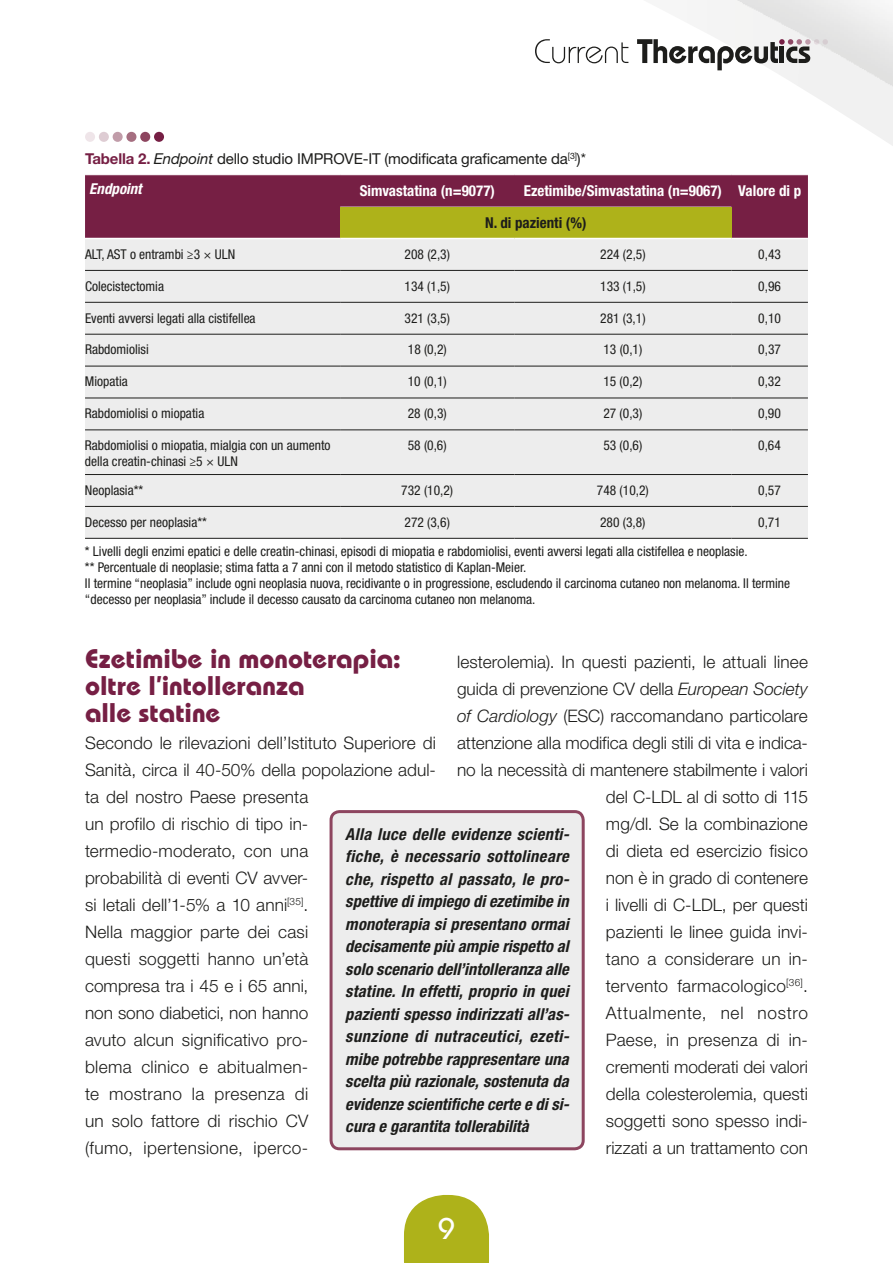
<style>
.page{position:relative;width:893px;height:1263px;background:#fff}
.page>*{position:absolute;margin:0;border:0;box-sizing:border-box;transform-origin:0 0}
.t1{font:500 30px "Bauhaus Std";color:#fff}
.t2{font:700 27px/27px "Bauhaus Std";color:#761f44}
.t3{font:300 17.25px/27px "Helvetica Neue LT Std";letter-spacing:.005em;color:#1d1d1b}
.t4{font:italic 700 condensed 16.5px/22.5px "Helvetica Neue LT Std";letter-spacing:.005em;color:#1d1d1b;text-align:justify}
.t5{font:15px "Helvetica Neue LT Std";letter-spacing:-.01em;color:#1d1d1b}
.t6{font:700 condensed 15px "Helvetica Neue LT Std";color:#fff}
.t7{font:700 condensed 15px "Helvetica Neue LT Std";color:#1d1d1b}
.t8{font:italic 700 condensed 15px "Helvetica Neue LT Std";color:#fff}
.t9{font:condensed 13.5px/15.8px "Helvetica Neue LT Std";color:#1d1d1b}
.s1{font-weight:700;color:#761f44}
.s2{font-style:italic}
</style>
<div class="page">
<svg style="left:404px;top:1195px;width:85px;height:68px;background:#b7ba33"></svg>
<svg style="left:535px;top:39px;width:93px;height:24px"></svg>
<svg style="left:637px;top:39px;width:191px;height:31px"></svg>
<div style="left:331px;top:812px;width:252px;height:337px;background:#ededed;border-radius:9px"></div>
<div style="left:330px;top:810px;width:255px;height:340px;border:3px solid #8d455f;border-radius:9px"></div>
<div style="left:154px;top:132px;width:10px;height:10px;background:#761f44;border-radius:50%"></div>
<div style="left:140px;top:132px;width:10px;height:10px;background:#8d455f;border-radius:50%"></div>
<div style="left:126px;top:132px;width:10px;height:10px;background:#a56e80;border-radius:50%"></div>
<div style="left:113px;top:132px;width:10px;height:10px;background:#c19ca9;border-radius:50%"></div>
<div style="left:99px;top:132px;width:10px;height:10px;background:#deccd3;border-radius:50%"></div>
<div style="left:85px;top:132px;width:10px;height:10px;background:#efe5e9;border-radius:50%"></div>
<div style="left:85px;top:175px;width:723px;height:63px;background:#761f44"></div>
<div style="left:340px;top:207px;width:391px;height:31px;background:#aeb21a"></div>
<div style="left:85px;top:239px;width:723px;height:299px;background:#ededed"></div>
<hr style="left:85px;top:270px;width:255px;height:1px;background:#1d1d1b">
<hr style="left:340px;top:270px;width:174px;height:1px;background:#1d1d1b">
<hr style="left:514px;top:270px;width:217px;height:1px;background:#1d1d1b">
<hr style="left:731px;top:270px;width:77px;height:1px;background:#1d1d1b">
<hr style="left:85px;top:302px;width:255px;height:1px;background:#1d1d1b">
<hr style="left:340px;top:302px;width:174px;height:1px;background:#1d1d1b">
<hr style="left:514px;top:302px;width:217px;height:1px;background:#1d1d1b">
<hr style="left:731px;top:302px;width:77px;height:1px;background:#1d1d1b">
<hr style="left:85px;top:334px;width:255px;height:1px;background:#1d1d1b">
<hr style="left:340px;top:334px;width:174px;height:1px;background:#1d1d1b">
<hr style="left:514px;top:334px;width:217px;height:1px;background:#1d1d1b">
<hr style="left:731px;top:334px;width:77px;height:1px;background:#1d1d1b">
<hr style="left:85px;top:366px;width:255px;height:1px;background:#1d1d1b">
<hr style="left:340px;top:366px;width:174px;height:1px;background:#1d1d1b">
<hr style="left:514px;top:366px;width:217px;height:1px;background:#1d1d1b">
<hr style="left:731px;top:366px;width:77px;height:1px;background:#1d1d1b">
<hr style="left:85px;top:398px;width:255px;height:1px;background:#1d1d1b">
<hr style="left:340px;top:398px;width:174px;height:1px;background:#1d1d1b">
<hr style="left:514px;top:398px;width:217px;height:1px;background:#1d1d1b">
<hr style="left:731px;top:398px;width:77px;height:1px;background:#1d1d1b">
<hr style="left:85px;top:429px;width:255px;height:1px;background:#1d1d1b">
<hr style="left:340px;top:429px;width:174px;height:1px;background:#1d1d1b">
<hr style="left:514px;top:429px;width:217px;height:1px;background:#1d1d1b">
<hr style="left:731px;top:429px;width:77px;height:1px;background:#1d1d1b">
<hr style="left:85px;top:474px;width:255px;height:1px;background:#1d1d1b">
<hr style="left:340px;top:474px;width:174px;height:1px;background:#1d1d1b">
<hr style="left:514px;top:474px;width:217px;height:1px;background:#1d1d1b">
<hr style="left:731px;top:474px;width:77px;height:1px;background:#1d1d1b">
<hr style="left:85px;top:506px;width:255px;height:1px;background:#1d1d1b">
<hr style="left:340px;top:506px;width:174px;height:1px;background:#1d1d1b">
<hr style="left:514px;top:506px;width:217px;height:1px;background:#1d1d1b">
<hr style="left:731px;top:506px;width:77px;height:1px;background:#1d1d1b">
<hr style="left:85px;top:538px;width:255px;height:1px;background:#1d1d1b">
<hr style="left:340px;top:538px;width:174px;height:1px;background:#1d1d1b">
<hr style="left:514px;top:538px;width:217px;height:1px;background:#1d1d1b">
<hr style="left:731px;top:538px;width:77px;height:1px;background:#1d1d1b">
<p class="t5" style="left:85px;top:150px;width:502px"><span class="s1">Tabella 2.</span> <span class="s2">Endpoint</span> dello studio IMPROVE-IT (modificata graficamente da<sup>[3]</sup>)*</p>
<p class="t8" style="left:89px;top:180px;width:54px">Endpoint</p>
<p class="t6" style="left:360px;top:182px;width:137px">Simvastatina (n=9077)</p>
<p class="t6" style="left:524px;top:182px;width:279px">Ezetimibe/Simvastatina (n=9067) Valore di p</p>
<p class="t7" style="left:485px;top:214px;width:103px">N. di pazienti (%)</p>
<p class="t9" style="left:85px;top:246px;width:152px">ALT, AST o entrambi ≥3 × ULN</p>
<p class="t9" style="left:405px;top:246px;width:47px">208 (2,3)</p>
<p class="t9" style="left:600px;top:246px;width:47px">224 (2,5)</p>
<p class="t9" style="left:758px;top:246px;width:24px">0,43</p>
<p class="t9" style="left:85px;top:278px;width:80px">Colecistectomia</p>
<p class="t9" style="left:405px;top:278px;width:47px">134 (1,5)</p>
<p class="t9" style="left:600px;top:278px;width:47px">133 (1,5)</p>
<p class="t9" style="left:758px;top:278px;width:24px">0,96</p>
<p class="t9" style="left:85px;top:310px;width:172px">Eventi avversi legati alla cistifellea</p>
<p class="t9" style="left:405px;top:310px;width:47px">321 (3,5)</p>
<p class="t9" style="left:600px;top:310px;width:47px">281 (3,1)</p>
<p class="t9" style="left:758px;top:310px;width:24px">0,10</p>
<p class="t9" style="left:85px;top:342px;width:65px">Rabdomiolisi</p>
<p class="t9" style="left:408px;top:342px;width:40px">18 (0,2)</p>
<p class="t9" style="left:603px;top:342px;width:40px">13 (0,1)</p>
<p class="t9" style="left:758px;top:342px;width:24px">0,37</p>
<p class="t9" style="left:85px;top:374px;width:44px">Miopatia</p>
<p class="t9" style="left:408px;top:374px;width:40px">10 (0,1)</p>
<p class="t9" style="left:603px;top:374px;width:40px">15 (0,2)</p>
<p class="t9" style="left:758px;top:374px;width:24px">0,32</p>
<p class="t9" style="left:85px;top:405px;width:121px">Rabdomiolisi o miopatia</p>
<p class="t9" style="left:408px;top:405px;width:40px">28 (0,3)</p>
<p class="t9" style="left:603px;top:405px;width:40px">27 (0,3)</p>
<p class="t9" style="left:758px;top:405px;width:24px">0,90</p>
<p class="t9" style="left:85px;top:437px;width:247px">Rabdomiolisi o miopatia, mialgia con un aumento della creatin-chinasi ≥5 × ULN</p>
<p class="t9" style="left:408px;top:437px;width:40px">58 (0,6)</p>
<p class="t9" style="left:603px;top:437px;width:40px">53 (0,6)</p>
<p class="t9" style="left:758px;top:437px;width:24px">0,64</p>
<p class="t9" style="left:85px;top:482px;width:60px">Neoplasia**</p>
<p class="t9" style="left:401px;top:482px;width:53px">732 (10,2)</p>
<p class="t9" style="left:597px;top:482px;width:53px">748 (10,2)</p>
<p class="t9" style="left:758px;top:482px;width:24px">0,57</p>
<p class="t9" style="left:85px;top:514px;width:123px">Decesso per neoplasia**</p>
<p class="t9" style="left:405px;top:514px;width:47px">272 (3,6)</p>
<p class="t9" style="left:600px;top:514px;width:47px">280 (3,8)</p>
<p class="t9" style="left:758px;top:514px;width:24px">0,71</p>
<p class="t9" style="left:85px;top:544px;width:707px">* Livelli degli enzimi epatici e delle creatin-chinasi, episodi di miopatia e rabdomiolisi, eventi avversi legati alla cistifellea e neoplasie.<br>** Percentuale di neoplasie; stima fatta a 7 anni con il metodo statistico di Kaplan-Meier.<br>Il termine “neoplasia” include ogni neoplasia nuova, recidivante o in progressione, escludendo il carcinoma cutaneo non melanoma. Il termine “decesso per neoplasia” include il decesso causato da carcinoma cutaneo non melanoma.</p>
<h2 class="t2" style="left:85px;top:644px;width:317px">Ezetimibe in monoterapia: oltre l’intolleranza<br>alle statine</h2>
<p class="t3" style="left:85px;top:729px;width:352px">Secondo le rilevazioni dell’Istituto Superiore di<br>Sanità, circa il 40-50% della popolazione adul&shy;ta del nostro Paese presenta<br>un profilo di rischio di tipo in&shy;termedio-moderato, con una<br>probabilità di eventi CV avver-<br>si letali dell’1-5% a 10 anni<sup>[35]</sup>.<br>Nella maggior parte dei casi<br>questi soggetti hanno un’età<br>compresa tra i 45 e i 65 anni,<br>non sono diabetici, non hanno<br>avuto alcun significativo pro-<br>blema clinico e abitualmen-<br>te mostrano la presenza di<br>un solo fattore di rischio CV<br>(fumo, ipertensione, iperco-</p>
<p class="t3" style="left:457px;top:648px;width:352px;text-align:right">lesterolemia). In questi pazienti, le attuali linee guida di prevenzione CV della <span class="s2">European Society of Cardiology</span> (ESC) raccomandano particolare attenzione alla modifica degli stili di vita e indica&shy;no la necessità di mantenere stabilmente i valori del C-LDL al di sotto di 115<br>mg/dl. Se la combinazione<br>di dieta ed esercizio fisico<br>non è in grado di contenere<br>i livelli di C-LDL, per questi<br>pazienti le linee guida invi-<br>tano a considerare un in-<br>tervento farmacologico<sup>[36]</sup>.<br>Attualmente, nel nostro<br>Paese, in presenza di in-<br>crementi moderati dei valori<br>della colesterolemia, questi<br>soggetti sono spesso indi-<br>rizzati a un trattamento con</p>
<p class="t4" style="left:345px;top:823px;width:225px">Alla luce delle evidenze scienti&shy;fiche, è necessario sottolineare che, rispetto al passato, le pro&shy;spettive di impiego di ezetimibe in monoterapia si presentano ormai decisamente più ampie rispetto al solo scenario dell’intolleranza alle statine. In effetti, proprio in quei pazienti spesso indirizzati all’as&shy;sunzione di nutraceutici, ezeti&shy;mibe potrebbe rappresentare una scelta più razionale, sostenuta da evidenze scientifiche certe e di si&shy;cura e garantita tollerabilità</p>
<h1 class="t1" style="left:438px;top:1210px;width:18px">9</h1>
</div>
